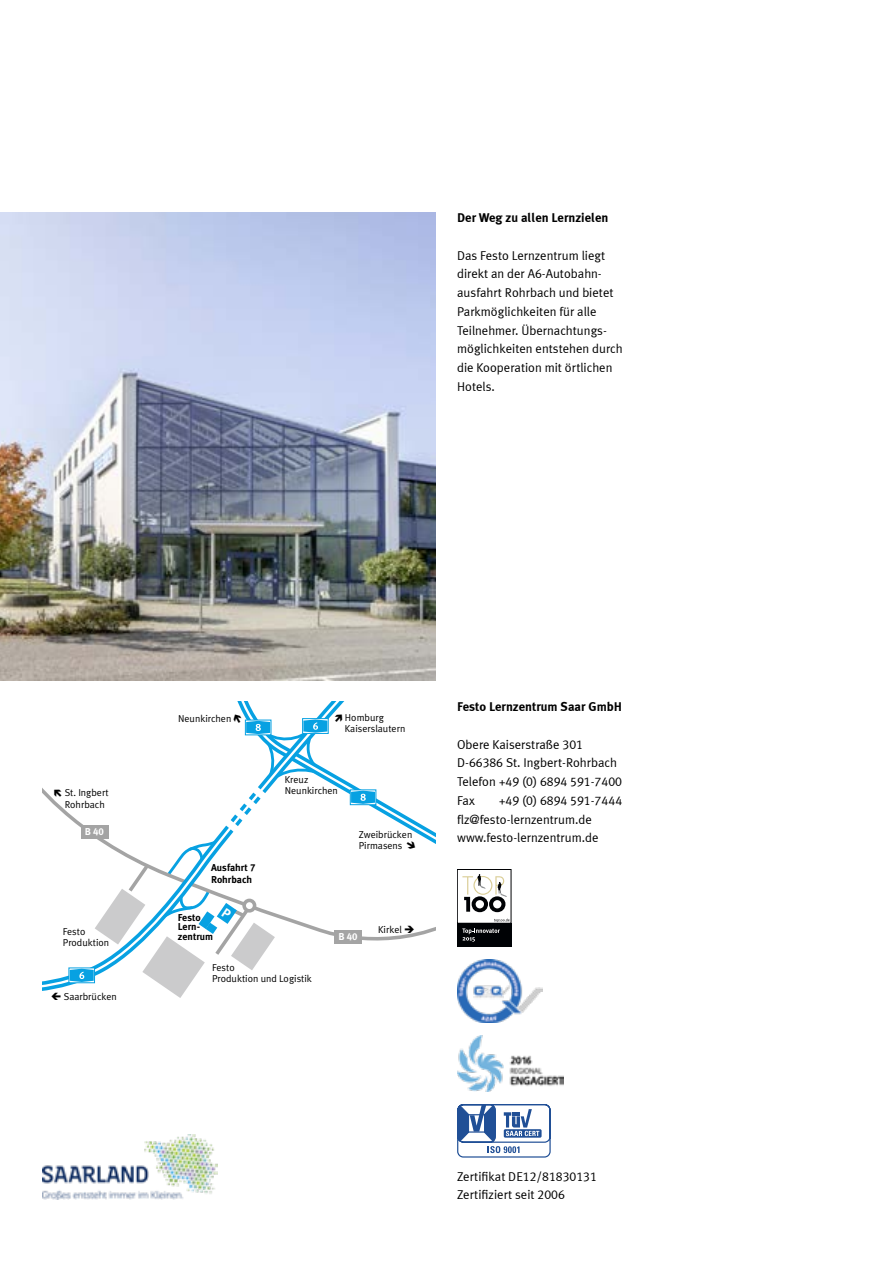
<style>
.page{position:relative;width:893px;height:1263px;background:#fff}
.page>*{position:absolute;margin:0;border:0;box-sizing:border-box;transform-origin:0 0}
.t1{font:12.75px/18.8px "Meta Plus LF";color:#000}
.t2{font:700 12.75px "Meta Plus LF";color:#000}
.t3{font:10.05px/11.4px "Meta Plus LF";color:#000}
.t4{font:700 10.05px/9.1px "Meta Plus LF";color:#000}
.t5{font:700 10.05px "Meta Plus LF";color:#fff}
</style>
<div class="page">
<img style="left:0;top:213px;width:436px;height:467px">
<svg style="left:457px;top:1104px;width:94px;height:53px"></svg>
<div style="left:457px;top:923px;width:54px;height:23px;background:#000205"></div>
<svg style="left:462px;top:928px;width:38px;height:14px"></svg>
<div style="left:457px;top:869px;width:54px;height:54px;border:1px solid #000205"></div>
<svg style="left:494px;top:918px;width:15px;height:4px"></svg>
<svg style="left:462px;top:874px;width:45px;height:38px"></svg>
<img style="left:457px;top:959px;width:85px;height:64px">
<img style="left:457px;top:1035px;width:106px;height:56px">
<img style="left:43px;top:1134px;width:175px;height:65px">
<svg style="left:52px;top:702px;width:384px;height:296px"></svg>
<p class="t2" style="left:457px;top:210px;width:153px">Der Weg zu allen Lernzielen</p>
<p class="t1" style="left:457px;top:245px;width:167px">Das Festo Lernzentrum liegt direkt an der A6-Autobahn&shy;ausfahrt Rohrbach und bietet<br>Parkmöglichkeiten für alle<br>Teilnehmer. Übernachtungs&shy;möglichkeiten entstehen durch die Kooperation mit örtlichen<br>Hotels.</p>
<p class="t3" style="left:65px;top:787px;width:46px">St. Ingbert<br>Rohrbach</p>
<p class="t5" style="left:85px;top:825px;width:21px">B 40</p>
<p class="t3" style="left:63px;top:925px;width:48px">Festo<br>Produktion</p>
<p class="t3" style="left:64px;top:990px;width:55px">Saarbrücken</p>
<p class="t3" style="left:178px;top:713px;width:55px">Neunkirchen</p>
<p class="t4" style="left:211px;top:862px;width:46px;line-height:11.6px">Ausfahrt 7<br>Rohrbach</p>
<p class="t4" style="left:178px;top:913px;width:37px">Festo<br>Lern&shy;zentrum</p>
<p class="t3" style="left:345px;top:712px;width:62px">Homburg<br>Kaiserslautern</p>
<p class="t3" style="left:285px;top:773px;width:55px">Kreuz<br>Neunkirchen</p>
<p class="t3" style="left:359px;top:828px;width:55px">Zweibrücken<br>Pirmasens</p>
<p class="t5" style="left:338px;top:930px;width:21px">B 40</p>
<p class="t3" style="left:378px;top:923px;width:38px">Kirkel ➔</p>
<p class="t3" style="left:212px;top:961px;width:101px">Festo<br>Produktion und Logistik</p>
<p class="t2" style="left:457px;top:699px;width:166px">Festo Lernzentrum Saar GmbH</p>
<p class="t1" style="left:457px;top:734px;width:166px">Obere Kaiserstraße 301<br>D-66386 St. Ingbert-Rohrbach<br>Telefon +49 (0) 6894 591-7400<br>Fax</p>
<p class="t1" style="left:457px;top:791px;width:167px;text-indent:42px">+49 (0) 6894 591-7444 flz@festo-lernzentrum.de www.festo-lernzentrum.de</p>
<p class="t3" style="left:522px;top:801px;width:53px">Luxembourg</p>
<p class="t1" style="left:457px;top:1166px;width:141px">Zertifikat DE12/81830131<br>Zertifiziert seit 2006</p>
</div>
